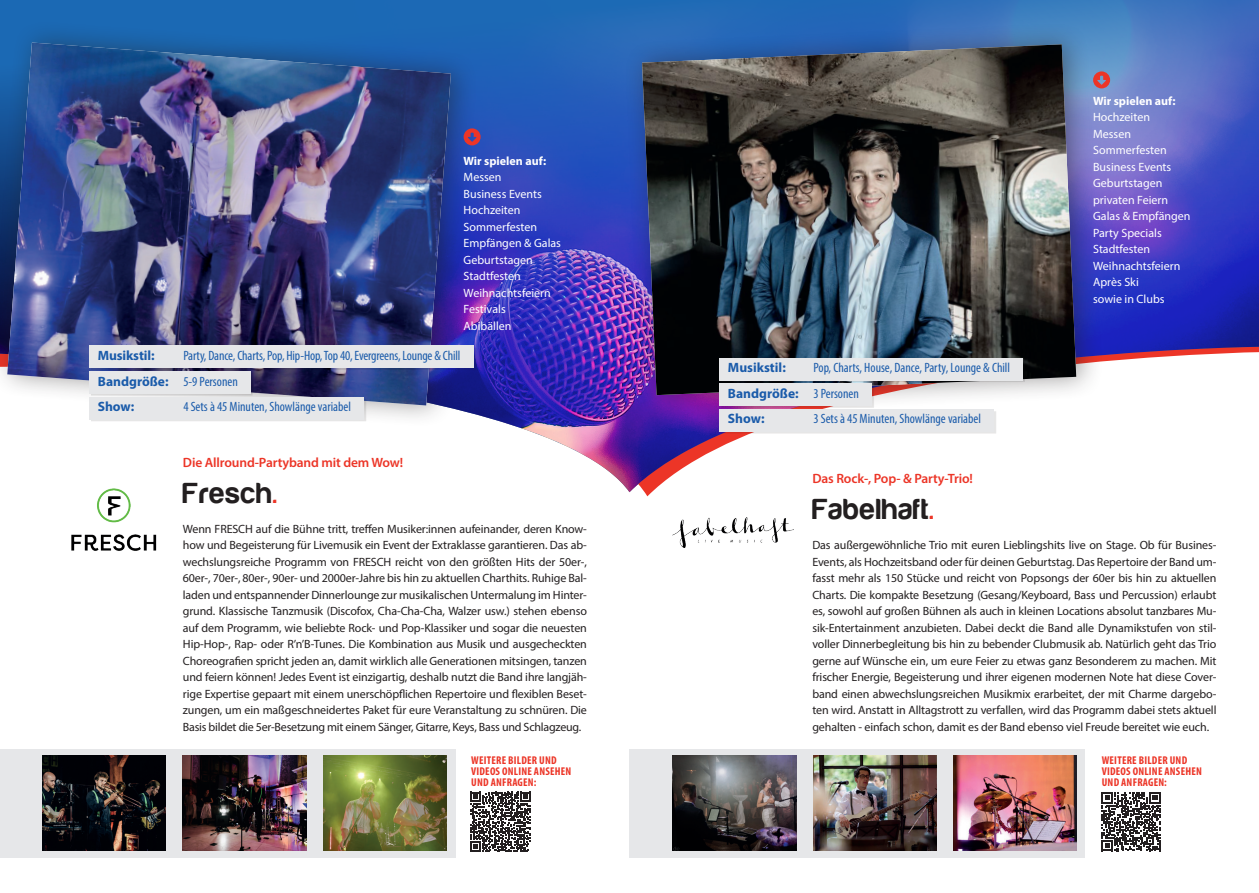
<style>
.page{position:relative;width:1259px;height:893px;background:#fff}
.page>*{position:absolute;margin:0;border:0;box-sizing:border-box;transform-origin:0 0}
.t1{font:30px "Harabara";letter-spacing:.04em;color:#231f20}
.t2{font:condensed 13.5px/25.5px "Myriad Pro";color:#1a5baa}
.t3{font:600 13.5px "Myriad Pro";letter-spacing:-.01em;color:#ec3527}
.t4{font:700 13.5px "Myriad Pro";letter-spacing:-.005em;color:#1a5baa}
.t5{font:12px/16.5px "Myriad Pro";letter-spacing:-.02em;color:#231f20;text-align:justify}
.t6{font:12px/16.5px "Myriad Pro";color:#fff}
.t7{font:700 12px "Myriad Pro";color:#fff}
.t8{font:700 condensed 11.25px/11.2px "Myriad Pro";letter-spacing:.02em;color:#ec3527}
.s1{font-weight:700;font-stretch:normal}
.s2{color:#ec3527}
</style>
<div class="page">
<div style="left:0;top:749px;width:455px;height:109px;background:#e6e7e9"></div>
<div style="left:629px;top:749px;width:456px;height:109px;background:#e6e7e9"></div>
<img style="left:0;top:0;width:1259px;height:492px">
<div style="left:0;top:20px;width:478px;height:408px;background:#231f20;opacity:.45"></div>
<img style="left:7px;top:43px;width:444px;height:362px">
<div style="left:623px;top:21px;width:480px;height:397px;background:#231f20;opacity:.45"></div>
<img style="left:642px;top:44px;width:434px;height:351px">
<img style="left:43px;top:755px;width:123px;height:95px">
<img style="left:673px;top:755px;width:123px;height:95px">
<img style="left:183px;top:755px;width:123px;height:95px">
<img style="left:813px;top:755px;width:123px;height:95px">
<img style="left:323px;top:755px;width:123px;height:95px">
<img style="left:953px;top:755px;width:124px;height:95px">
<div style="left:91px;top:348px;width:384px;height:73px;background:#231f20;opacity:.11"></div>
<div style="left:89px;top:346px;width:384px;height:22px;background:#e6e7e9"></div>
<div style="left:89px;top:371px;width:162px;height:22px;background:#e6e7e9"></div>
<div style="left:89px;top:397px;width:275px;height:22px;background:#e6e7e9"></div>
<div style="left:721px;top:360px;width:304px;height:73px;background:#231f20;opacity:.11"></div>
<div style="left:719px;top:358px;width:304px;height:22px;background:#e6e7e9"></div>
<div style="left:719px;top:384px;width:152px;height:22px;background:#e6e7e9"></div>
<div style="left:719px;top:409px;width:275px;height:22px;background:#e6e7e9"></div>
<img style="left:49px;top:478px;width:121px;height:73px">
<img style="left:672px;top:518px;width:121px;height:30px">
<svg style="left:470px;top:792px;width:60px;height:60px"></svg>
<svg style="left:463px;top:128px;width:17px;height:17px"></svg>
<svg style="left:1093px;top:71px;width:17px;height:17px"></svg>
<svg style="left:1101px;top:792px;width:59px;height:59px"></svg>
<p class="t7" style="left:463px;top:153px;width:84px">Wir spielen auf:</p>
<p class="t6" style="left:463px;top:169px;width:99px">Messen<br>Business Events<br>Hochzeiten<br>Sommerfesten<br>Empfängen &amp; Galas<br>Geburtstagen<br>Stadtfesten<br>Weihnachtsfeiern<br>Festivals<br>Abibällen</p>
<p class="t4" style="left:98px;top:347px;width:58px">Musikstil:</p>
<p class="t2" style="left:98px;top:343px;width:364px;text-indent:85px">Party, Dance, Charts, Pop, Hip-Hop, Top 40, Evergreens, Lounge &amp; Chill<br><span class="s1">Bandgröße:</span> 5-9 Personen<br><span class="s1">Show:</span></p>
<p class="t2" style="left:183px;top:394px;width:169px">4 Sets à 45 Minuten, Showlänge variabel</p>
<p class="t3" style="left:183px;top:453px;width:222px">Die Allround-Partyband mit dem Wow!</p>
<h1 class="t1" style="left:183px;top:477px;width:95px">Fresch<span class="s2">.</span></h1>
<p class="t5" style="left:183px;top:520px;width:405px">Wenn FRESCH auf die Bühne tritt, treffen Musiker:innen aufeinander, deren Know&shy;how und Begeisterung für Livemusik ein Event der Extraklasse garantieren. Das ab&shy;wechslungsreiche Programm von FRESCH reicht von den größten Hits der 50er-, 60er-, 70er-, 80er-, 90er- und 2000er-Jahre bis hin zu aktuellen Charthits. Ruhige Bal&shy;laden und entspannender Dinnerlounge zur musikalischen Untermalung im Hinter&shy;grund. Klassische Tanzmusik (Discofox, Cha-Cha-Cha, Walzer usw.) stehen ebenso auf dem Programm, wie beliebte Rock- und Pop-Klassiker und sogar die neuesten Hip-Hop-, Rap- oder R’n’B-Tunes. Die Kombination aus Musik und ausgecheckten Choreografien spricht jeden an, damit wirklich alle Generationen mitsingen, tanzen und feiern können! Jedes Event ist einzigartig, deshalb nutzt die Band ihre langjäh&shy;rige Expertise gepaart mit einem unerschöpflichen Repertoire und flexiblen Beset&shy;zungen, um ein maßgeschneidertes Paket für eure Veranstaltung zu schnüren. Die Basis bildet die 5er-Besetzung mit einem Sänger, Gitarre, Keys, Bass und Schlagzeug.</p>
<p class="t4" style="left:728px;top:359px;width:59px">Musikstil:</p>
<p class="t2" style="left:728px;top:355px;width:284px;text-indent:85px">Pop, Charts, House, Dance, Party, Lounge &amp; Chill<br><span class="s1">Bandgröße:</span> 3 Personen<br><span class="s1">Show:</span></p>
<p class="t2" style="left:813px;top:406px;width:169px">3 Sets à 45 Minuten, Showlänge variabel</p>
<p class="t7" style="left:1093px;top:93px;width:84px">Wir spielen auf:</p>
<p class="t6" style="left:1093px;top:109px;width:99px">Hochzeiten<br>Messen<br>Sommerfesten<br>Business Events<br>Geburtstagen privaten Feiern<br>Galas &amp; Empfängen<br>Party Specials<br>Stadtfesten<br>Weihnachtsfeiern<br>Après Ski<br>sowie in Clubs</p>
<p class="t3" style="left:812px;top:470px;width:162px">Das Rock-, Pop- &amp; Party-Trio!</p>
<h1 class="t1" style="left:812px;top:493px;width:122px">Fabelhaft<span class="s2">.</span></h1>
<p class="t5" style="left:812px;top:537px;width:406px">Das außergewöhnliche Trio mit euren Lieblingshits live on Stage. Ob für Busines-Events, als Hochzeitsband oder für deinen Geburtstag. Das Repertoire der Band um&shy;fasst mehr als 150 Stücke und reicht von Popsongs der 60er bis hin zu aktuellen Charts. Die kompakte Besetzung (Gesang/Keyboard, Bass und Percussion) erlaubt es, sowohl auf großen Bühnen als auch in kleinen Locations absolut tanzbares Mu&shy;sik-Entertainment anzubieten. Dabei deckt die Band alle Dynamikstufen von stil&shy;voller Dinnerbegleitung bis hin zu bebender Clubmusik ab. Natürlich geht das Trio gerne auf Wünsche ein, um eure Feier zu etwas ganz Besonderem zu machen. Mit frischer Energie, Begeisterung und ihrer eigenen modernen Note hat diese Cover&shy;band einen abwechslungsreichen Musikmix erarbeitet, der mit Charme dargebo&shy;ten wird. Anstatt in Alltagstrott zu verfallen, wird das Programm dabei stets aktuell gehalten - einfach schon, damit es der Band ebenso viel Freude bereitet wie euch.</p>
<p class="t8" style="left:471px;top:754px;width:102px">WEITERE BILDER UND<br>VIDEOS ONLINE ANSEHEN<br>UND ANFRAGEN:</p>
<p class="t8" style="left:1101px;top:754px;width:102px">WEITERE BILDER UND<br>VIDEOS ONLINE ANSEHEN<br>UND ANFRAGEN:</p>
</div>
